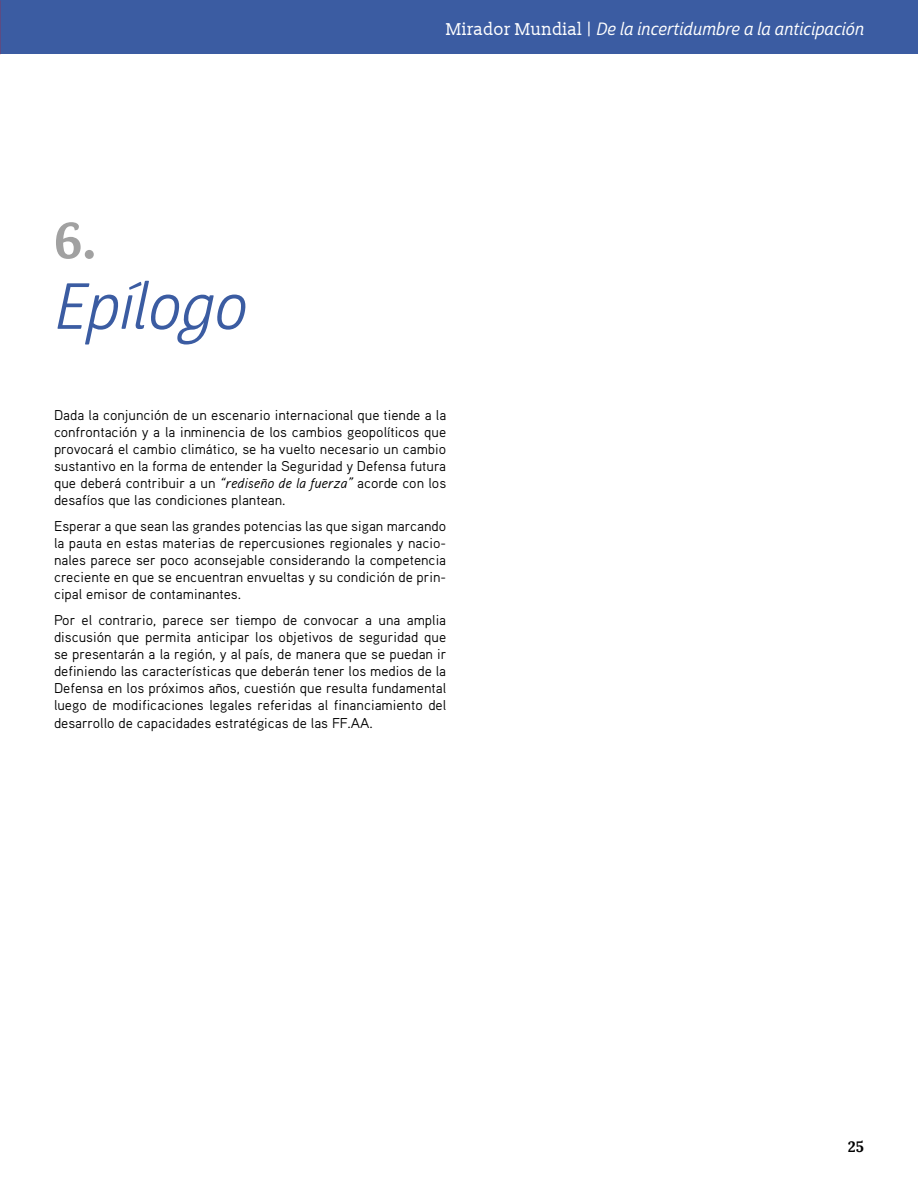
<style>
.page{position:relative;width:918px;height:1188px;background:#fff}
.page>*{position:absolute;margin:0;border:0;box-sizing:border-box;transform-origin:0 0}
.t1{font:63px "Cabrito Sans Con Reg It";color:#3b5ca2}
.t2{font:700 57px "Karma";color:#a1a1a1}
.t3{font:17.25px "Cabrito Sans Con Med It";color:#fff}
.t4{font:700 15px "Lora";color:#000}
.t5{font:14.25px/17.1px "Aaux Pro Regular OSF";color:#000;text-align:justify}
.s1{font-family:"Slabo 13 px"}
.s2{font-family:"Aaux Pro Regular OSF"}
.s3{font-family:"Aaux Pro Regular Italic OSF"}
</style>
<div class="page">
<div style="left:0;top:0;width:918px;height:54px;background:#3b5ca2"></div>
<h2 class="t2" style="left:54px;top:205px;width:44px">6.</h2>
<h1 class="t1" style="left:54px;top:269px;width:194px">Epílogo</h1>
<p class="t3" style="left:446px;top:19px;width:419px"><span class="s1">Mirador Mundial</span> <span class="s2">|</span> De la incertidumbre a la anticipación</p>
<p class="t5" style="left:54px;top:406px;width:394px">Dada la conjunción de un escenario internacional que tiende a la confrontación y a la inminencia de los cambios geopolíticos que provocará el cambio climático, se ha vuelto necesario un cambio sustantivo en la forma de entender la Seguridad y Defensa futura que deberá contribuir a un <span class="s3">“rediseño de la fuerza”</span> acorde con los desafíos que las condiciones plantean.</p>
<p class="t5" style="left:54px;top:517px;width:394px">Esperar a que sean las grandes potencias las que sigan marcando la pauta en estas materias de repercusiones regionales y nacio&shy;nales parece ser poco aconsejable considerando la competencia creciente en que se encuentran envueltas y su condición de prin&shy;cipal emisor de contaminantes.</p>
<p class="t5" style="left:54px;top:611px;width:394px">Por el contrario, parece ser tiempo de convocar a una amplia discusión que permita anticipar los objetivos de seguridad que se presentarán a la región, y al país, de manera que se puedan ir definiendo las características que deberán tener los medios de la Defensa en los próximos años, cuestión que resulta fundamental luego de modificaciones legales referidas al financiamiento del desarrollo de capacidades estratégicas de las FF.AA.</p>
<p class="t4" style="left:848px;top:1134px;width:18px">25</p>
</div>
